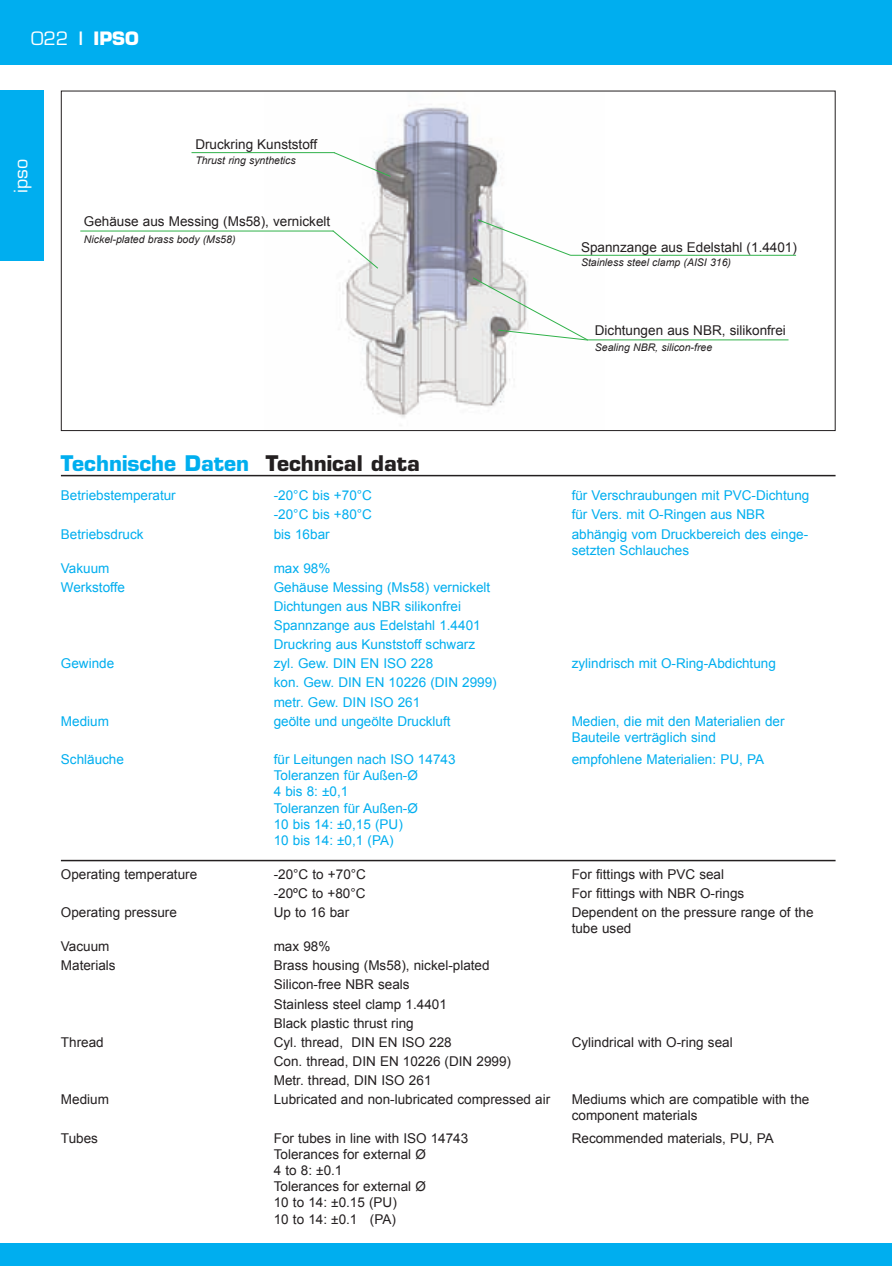
<style>
.page{position:relative;width:892px;height:1266px;background:#fff}
.page>*{position:absolute;margin:0;border:0;box-sizing:border-box;transform-origin:0 0}
.t1{font:700 21px "Eurostile";color:#00aeef}
.t2{font:700 18px "Eurostile";color:#fff}
.t3{font:18px "Eurostile";color:#fff}
.t4{font:13.5px/16.2px "Arial";color:#231f20}
.t5{font:13.5px/16.2px "Arial";color:#00aeef}
.t6{font:italic 10.5px "Arial";color:#231f20}
.s1{font-weight:400}
.s2{color:#231f20}
</style>
<div class="page">
<div style="left:0;top:91px;width:44px;height:170px;background:#00aeef"></div>
<div style="left:0;top:1243px;width:891px;height:22px;background:#00aeef"></div>
<img style="left:264px;top:104px;width:340px;height:314px">
<hr style="left:61px;top:475px;width:774px;height:1px;background:#231f20">
<hr style="left:61px;top:859px;width:774px;height:2px;background:#231f20">
<div style="left:0;top:0;width:891px;height:65px;background:#00aeef"></div>
<svg style="left:477px;top:220px;width:93px;height:35px"></svg>
<hr style="left:570px;top:255px;width:225px;height:1px;background:#30b24a">
<svg style="left:333px;top:152px;width:57px;height:25px"></svg>
<hr style="left:191px;top:152px;width:143px;height:1px;background:#30b24a">
<svg style="left:332px;top:230px;width:46px;height:38px"></svg>
<hr style="left:80px;top:231px;width:253px;height:1px;background:#30b24a">
<svg style="left:472px;top:278px;width:116px;height:62px"></svg>
<hr style="left:587px;top:340px;width:201px;height:1px;background:#30b24a">
<p class="t2" style="left:31px;top:31px;width:109px"><span class="s1">022</span> | IPSO</p>
<p class="t3" style="left:14px;top:193px;width:36px;rotate:-90deg">ipso</p>
<p class="t4" style="left:195px;top:136px;width:123px">Druckring Kunststoff</p>
<p class="t6" style="left:195px;top:154px;width:102px">Thrust ring synthetics</p>
<p class="t4" style="left:84px;top:214px;width:248px">Gehäuse aus Messing (Ms58), vernickelt</p>
<p class="t6" style="left:84px;top:233px;width:153px">Nickel-plated brass body (Ms58)</p>
<p class="t4" style="left:580px;top:239px;width:217px">Spannzange aus Edelstahl (1.4401)</p>
<p class="t6" style="left:580px;top:256px;width:151px">Stainless steel clamp (AISI 316)</p>
<p class="t4" style="left:594px;top:322px;width:192px">Dichtungen aus NBR, silikonfrei</p>
<p class="t6" style="left:594px;top:341px;width:119px">Sealing NBR, silicon-free</p>
<p class="t1" style="left:61px;top:455px;width:360px">Technische Daten <span class="s2">Technical data</span></p>
<p class="t5" style="left:61px;top:487px;width:116px">Betriebstemperatur</p>
<p class="t5" style="left:273px;top:487px;width:100px">-20°C bis +70°C</p>
<p class="t5" style="left:571px;top:487px;width:239px">für Verschraubungen mit PVC-Dichtung</p>
<p class="t5" style="left:273px;top:506px;width:100px">-20°C bis +80°C</p>
<p class="t5" style="left:571px;top:506px;width:195px">für Vers. mit O-Ringen aus NBR</p>
<p class="t5" style="left:61px;top:526px;width:84px">Betriebsdruck</p>
<p class="t5" style="left:273px;top:526px;width:57px">bis 16bar</p>
<p class="t5" style="left:571px;top:526px;width:238px">abhängig vom Druckbereich des einge&shy;setzten Schlauches</p>
<p class="t5" style="left:61px;top:560px;width:50px">Vakuum</p>
<p class="t5" style="left:273px;top:560px;width:58px">max 98%</p>
<p class="t5" style="left:61px;top:579px;width:66px">Werkstoffe</p>
<p class="t5" style="left:273px;top:577px;width:218px;line-height:19.2px">Gehäuse Messing (Ms58) vernickelt Dichtungen aus NBR silikonfrei Spannzange aus Edelstahl 1.4401<br>Druckring aus Kunststoff schwarz</p>
<p class="t5" style="left:61px;top:655px;width:55px">Gewinde</p>
<p class="t5" style="left:273px;top:655px;width:161px">zyl. Gew. DIN EN ISO 228</p>
<p class="t5" style="left:571px;top:655px;width:206px">zylindrisch mit O-Ring-Abdichtung</p>
<p class="t5" style="left:273px;top:673px;width:224px;line-height:19.2px">kon. Gew. DIN EN 10226 (DIN 2999) metr. Gew. DIN ISO 261</p>
<p class="t5" style="left:61px;top:713px;width:50px">Medium</p>
<p class="t5" style="left:273px;top:713px;width:178px">geölte und ungeölte Druckluft</p>
<p class="t5" style="left:571px;top:713px;width:214px">Medien, die mit den Materialien der<br>Bauteile verträglich sind</p>
<p class="t5" style="left:61px;top:751px;width:65px">Schläuche</p>
<p class="t5" style="left:273px;top:751px;width:183px">für Leitungen nach ISO 14743<br>Toleranzen für Außen-Ø<br>4 bis 8: ±0,1<br>Toleranzen für Außen-Ø<br>10 bis 14: ±0,15 (PU)<br>10 bis 14: ±0,1 (PA)</p>
<p class="t5" style="left:571px;top:751px;width:194px">empfohlene Materialien: PU, PA</p>
<p class="t4" style="left:61px;top:866px;width:138px">Operating temperature</p>
<p class="t4" style="left:273px;top:866px;width:94px">-20°C to +70°C</p>
<p class="t4" style="left:571px;top:866px;width:154px">For fittings with PVC seal</p>
<p class="t4" style="left:273px;top:885px;width:93px">-20ºC to +80°C</p>
<p class="t4" style="left:571px;top:885px;width:174px">For fittings with NBR O-rings</p>
<p class="t4" style="left:61px;top:904px;width:117px">Operating pressure</p>
<p class="t4" style="left:273px;top:904px;width:77px">Up to 16 bar</p>
<p class="t4" style="left:571px;top:904px;width:243px">Dependent on the pressure range of the tube used</p>
<p class="t4" style="left:61px;top:938px;width:50px">Vacuum</p>
<p class="t4" style="left:273px;top:938px;width:58px">max 98%</p>
<p class="t4" style="left:61px;top:957px;width:56px">Materials</p>
<p class="t4" style="left:273px;top:956px;width:217px;line-height:19.2px">Brass housing (Ms58), nickel-plated<br>Silicon-free NBR seals<br>Stainless steel clamp 1.4401<br>Black plastic thrust ring</p>
<p class="t4" style="left:61px;top:1034px;width:44px">Thread</p>
<p class="t4" style="left:273px;top:1034px;width:179px">Cyl. thread, DIN EN ISO 228</p>
<p class="t4" style="left:571px;top:1034px;width:162px">Cylindrical with O-ring seal</p>
<p class="t4" style="left:273px;top:1051px;width:239px;line-height:19.2px">Con. thread, DIN EN 10226 (DIN 2999)<br>Metr. thread, DIN ISO 261</p>
<p class="t4" style="left:61px;top:1091px;width:50px">Medium</p>
<p class="t4" style="left:273px;top:1091px;width:278px">Lubricated and non-lubricated compressed air</p>
<p class="t4" style="left:571px;top:1091px;width:239px">Mediums which are compatible with the component materials</p>
<p class="t4" style="left:61px;top:1129px;width:39px">Tubes</p>
<p class="t4" style="left:274px;top:1129px;width:196px">For tubes in line with ISO 14743<br>Tolerances for external Ø<br>4 to 8: ±0.1<br>Tolerances for external Ø<br>10 to 14: ±0.15 (PU)<br>10 to 14: ±0.1 (PA)</p>
<p class="t4" style="left:571px;top:1129px;width:203px">Recommended materials, PU, PA</p>
</div>
